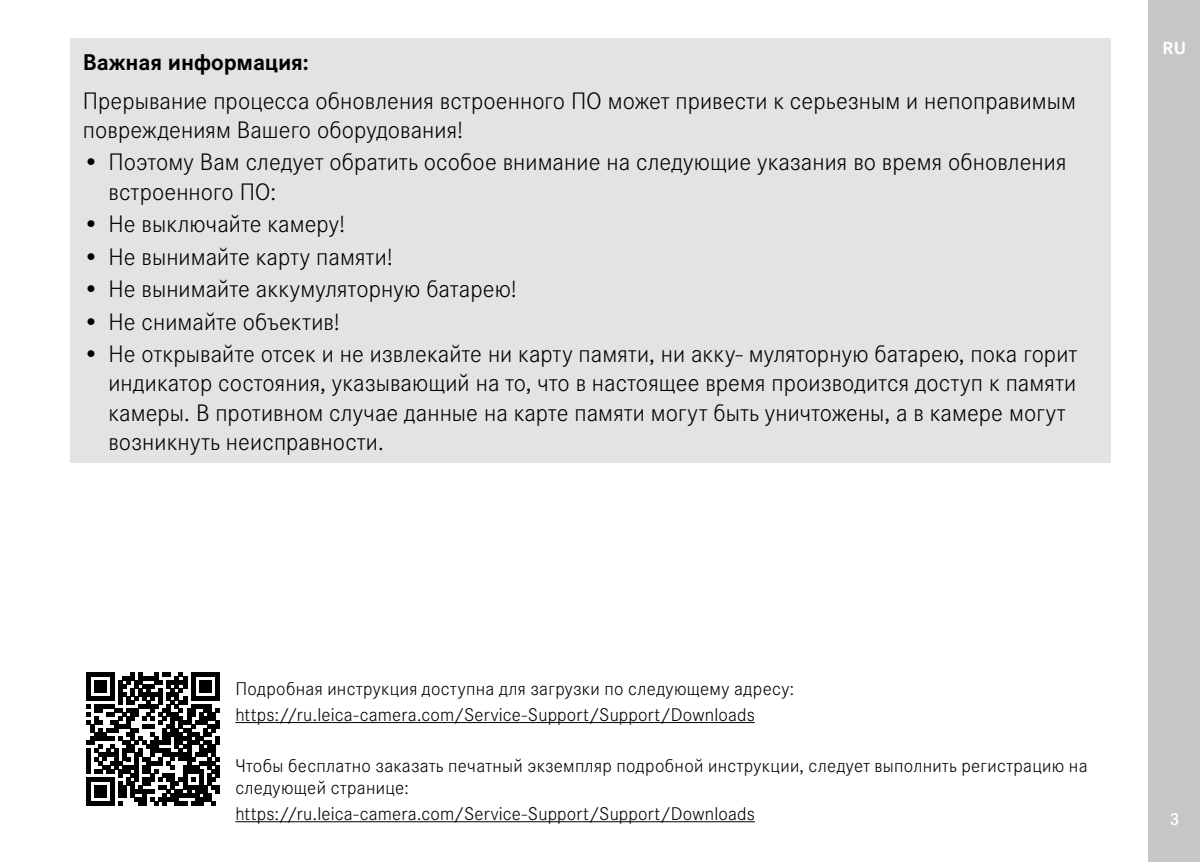
<style>
.page{position:relative;width:1200px;height:862px;background:#fff}
.page>*{position:absolute;margin:0;border:0;box-sizing:border-box;transform-origin:0 0}
.Listing__Feature_Selection_List_RNs{font:300 24.75px/29.2px "Corporate S";letter-spacing:.005em;color:#000}
.Heading____Heading_01_blind{font:700 23.62px "Corporate S";letter-spacing:-.005em;color:#000}
.Text____Body_Text{font:300 19.12px/22.3px "Corporate S";letter-spacing:.015em;color:#000}
.t1{font:700 18.22px "Corporate S";color:#fff}
.t2{font:600 18px "Corporate S";color:#fff}
</style>
<div class="page">
<div style="left:1148px;top:0;width:51px;height:861px;background:#c6c6c6"></div>
<div style="left:70px;top:38px;width:1040px;height:424px;background:#e3e3e3"></div>
<hr style="left:235px;top:721px;width:519px;height:1px;background:#000">
<hr style="left:235px;top:820px;width:519px;height:1px;background:#000">
<svg style="left:86px;top:672px;width:133px;height:132px"></svg>
<p class="Heading____Heading_01_blind" style="left:83px;top:43px;width:227px">Важная информация:</p>
<p class="Listing__Feature_Selection_List_RNs" style="left:83px;top:84px;width:994px">Прерывание процесса обновления встроенного ПО может привести к серьезным и непоправимым повреждениям Вашего оборудования!</p>
<p class="Listing__Feature_Selection_List_RNs" style="left:108px;top:146px;width:959px;text-indent:-26px">• Поэтому Вам следует обратить особое внимание на следующие указания во время обновления встроенного ПО:</p>
<p class="Listing__Feature_Selection_List_RNs" style="left:83px;top:208px;width:264px">• Не выключайте камеру!</p>
<p class="Listing__Feature_Selection_List_RNs" style="left:83px;top:240px;width:311px">• Не вынимайте карту памяти!</p>
<p class="Listing__Feature_Selection_List_RNs" style="left:83px;top:272px;width:435px">• Не вынимайте аккумуляторную батарею!</p>
<p class="Listing__Feature_Selection_List_RNs" style="left:83px;top:305px;width:258px">• Не снимайте объектив!</p>
<p class="Listing__Feature_Selection_List_RNs" style="left:108px;top:337px;width:969px;text-indent:-26px">• Не открывайте отсек и не извлекайте ни карту памяти, ни акку- муляторную батарею, пока горит индикатор состояния, указывающий на то, что в настоящее время производится доступ к памяти камеры. В противном случае данные на карте памяти могут быть уничтожены, а в камере могут возникнуть неисправности.</p>
<p class="t1" style="left:1162px;top:34px;width:25px">RU</p>
<p class="Text____Body_Text" style="left:235px;top:676px;width:560px">Подробная инструкция доступна для загрузки по следующему адресу:</p>
<p class="Text____Body_Text" style="left:235px;top:701px;width:521px">https://ru.leica-camera.com/Service-Support/Support/Downloads</p>
<p class="Text____Body_Text" style="left:235px;top:752px;width:853px">Чтобы бесплатно заказать печатный экземпляр подробной инструкции, следует выполнить регистрацию на следующей странице:</p>
<p class="Text____Body_Text" style="left:235px;top:800px;width:521px">https://ru.leica-camera.com/Service-Support/Support/Downloads</p>
<p class="t2" style="left:1168px;top:805px;width:11px">3</p>
</div>
